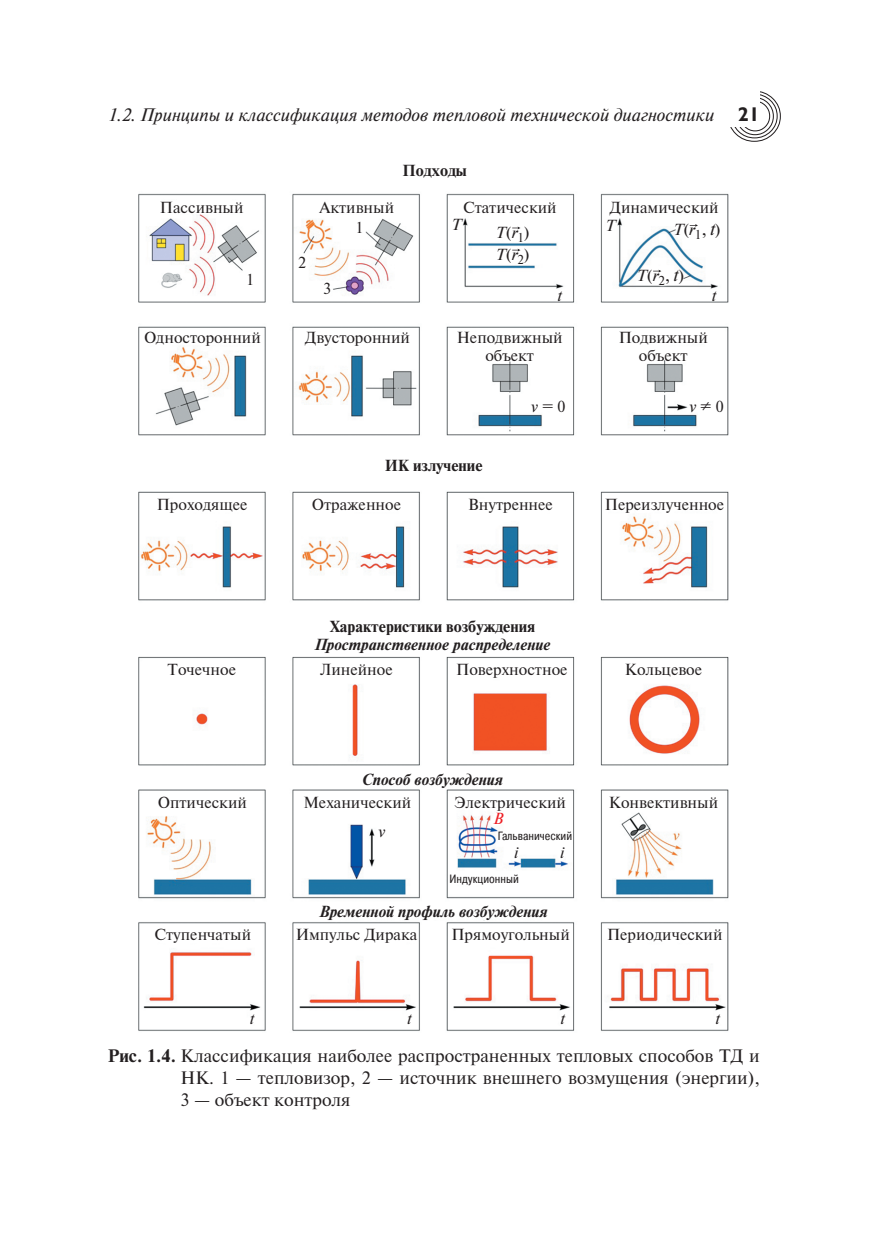
<style>
.page{position:relative;width:896px;height:1248px;background:#fff}
.page>*{position:absolute;margin:0;border:0;box-sizing:border-box;transform-origin:0 0}
.t1{font:18px/22px "Newton";color:#231f20;text-align:justify}
.t2{font:italic 18px "Newton";color:#231f20}
.t3{font:16px/18px "Newton";color:#231f20;text-align:center}
.t4{font:italic 700 16px "Newton";color:#231f20}
.t5{font:700 16px "Newton";color:#231f20}
.t6{font:italic 16px "Newton";color:#231f20}
.t7{font:italic 16px "Newton";color:#ee1d23}
.t8{font:12px "Pragmatica Cond";color:#231f20}
.s1{font-family:"Gals C";font-weight:700;font-style:normal;font-size:20px}
.s2{font-style:normal}
.s3{font-style:normal;font-size:18px}
.s4{font-size:18px}
.s5{font-style:italic}
.s6{font-weight:700}
</style>
<div class="page">
<svg style="left:730px;top:91px;width:51px;height:51px"></svg>
<div style="left:728px;top:90px;width:32px;height:36px;background:#fff"></div>
<img style="left:139px;top:193px;width:590px;height:838px">
<svg style="left:512px;top:226px;width:8px;height:3px"></svg>
<svg style="left:690px;top:224px;width:8px;height:3px"></svg>
<svg style="left:653px;top:270px;width:8px;height:2px"></svg>
<svg style="left:512px;top:249px;width:8px;height:2px"></svg>
<p class="t2" style="left:108px;top:103px;width:653px">1.2. Принципы и классификация методов тепловой технической диагностики <span class="s1">21</span></p>
<p class="t5" style="left:403px;top:160px;width:66px">Подходы</p>
<p class="t3" style="left:160px;top:198px;width:85px">Пассивный</p>
<p class="t3" style="left:319px;top:198px;width:76px">Активный</p>
<p class="t3" style="left:246px;top:270px;width:9px">1</p>
<p class="t3" style="left:298px;top:253px;width:9px">2</p>
<p class="t3" style="left:323px;top:279px;width:9px">3</p>
<p class="t3" style="left:355px;top:217px;width:9px">1</p>
<p class="t3" style="left:463px;top:198px;width:95px">Статический</p>
<p class="t3" style="left:610px;top:198px;width:110px">Динамический</p>
<p class="t6" style="left:451px;top:214px;width:12px">Т</p>
<p class="t6" style="left:605px;top:215px;width:12px">Т</p>
<p class="t6" style="left:495px;top:222px;width:36px">T<span class="s2">(</span>r<sub>1</sub><span class="s2">)</span></p>
<p class="t6" style="left:673px;top:220px;width:49px">T<span class="s2">(</span>r<sub>1</sub><span class="s3">,</span> <span class="s4">t</span><span class="s2">)</span></p>
<p class="t6" style="left:636px;top:265px;width:49px">T<span class="s2">(</span>r<sub>2</sub><span class="s3">,</span> <span class="s4">t</span><span class="s2">)</span></p>
<p class="t6" style="left:495px;top:244px;width:36px">T<span class="s2">(</span>r<sub>2</sub><span class="s2">)</span></p>
<p class="t6" style="left:557px;top:285px;width:6px">t</p>
<p class="t6" style="left:711px;top:285px;width:6px">t</p>
<p class="t3" style="left:144px;top:328px;width:118px">Односторонний</p>
<p class="t3" style="left:157px;top:495px;width:92px">Проходящее</p>
<p class="t3" style="left:305px;top:328px;width:106px">Двусторонний</p>
<p class="t3" style="left:457px;top:328px;width:107px">Неподвижный объект</p>
<p class="t3" style="left:619px;top:328px;width:91px">Подвижный объект</p>
<p class="t3" style="left:531px;top:397px;width:36px"><span class="s5">v</span> = 0</p>
<p class="t3" style="left:689px;top:397px;width:36px"><span class="s5">v</span> ≠ 0</p>
<p class="t5" style="left:385px;top:455px;width:99px">ИК излучение</p>
<p class="t3" style="left:312px;top:495px;width:91px">Отраженное</p>
<p class="t3" style="left:468px;top:495px;width:86px">Внутреннее</p>
<p class="t3" style="left:605px;top:495px;width:121px">Переизлученное</p>
<p class="t5" style="left:330px;top:616px;width:207px">Характеристики возбуждения</p>
<p class="t4" style="left:314px;top:634px;width:237px">Пространственное распределение</p>
<p class="t3" style="left:168px;top:660px;width:70px">Точечное</p>
<p class="t3" style="left:320px;top:660px;width:74px">Линейное</p>
<p class="t3" style="left:456px;top:660px;width:113px">Поверхностное</p>
<p class="t3" style="left:625px;top:660px;width:79px">Кольцевое</p>
<p class="t4" style="left:363px;top:769px;width:142px">Способ возбуждения</p>
<p class="t3" style="left:158px;top:792px;width:90px">Оптический</p>
<p class="t3" style="left:303px;top:792px;width:109px">Механический</p>
<p class="t3" style="left:454px;top:792px;width:113px">Электрический</p>
<p class="t3" style="left:609px;top:792px;width:111px">Конвективный</p>
<p class="t7" style="left:493px;top:808px;width:12px">B</p>
<p class="t6" style="left:378px;top:821px;width:9px">v</p>
<p class="t8" style="left:498px;top:828px;width:76px">Гальванический</p>
<p class="t6" style="left:514px;top:842px;width:6px">i</p>
<p class="t6" style="left:560px;top:842px;width:6px">i</p>
<p class="t8" style="left:449px;top:871px;width:71px">Индукционный</p>
<p class="t4" style="left:319px;top:901px;width:230px">Временной профиль возбуждения</p>
<p class="t3" style="left:154px;top:924px;width:98px">Ступенчатый</p>
<p class="t3" style="left:296px;top:924px;width:123px">Импульс Дирака</p>
<p class="t3" style="left:451px;top:924px;width:120px">Прямоугольный</p>
<p class="t3" style="left:607px;top:925px;width:117px">Периодический</p>
<p class="t6" style="left:250px;top:1008px;width:6px">t</p>
<p class="t6" style="left:407px;top:1008px;width:6px">t</p>
<p class="t6" style="left:560px;top:1008px;width:6px">t</p>
<p class="t6" style="left:715px;top:1008px;width:6px">t</p>
<p class="t1" style="left:181px;top:1044px;width:581px;text-indent:-73px"><span class="s6">Рис. 1.4.</span> Классификация наиболее распространенных тепловых способов ТД и НК. 1 — тепловизор, 2 — источник внешнего возмущения (энергии), 3 — объект контроля</p>
</div>
